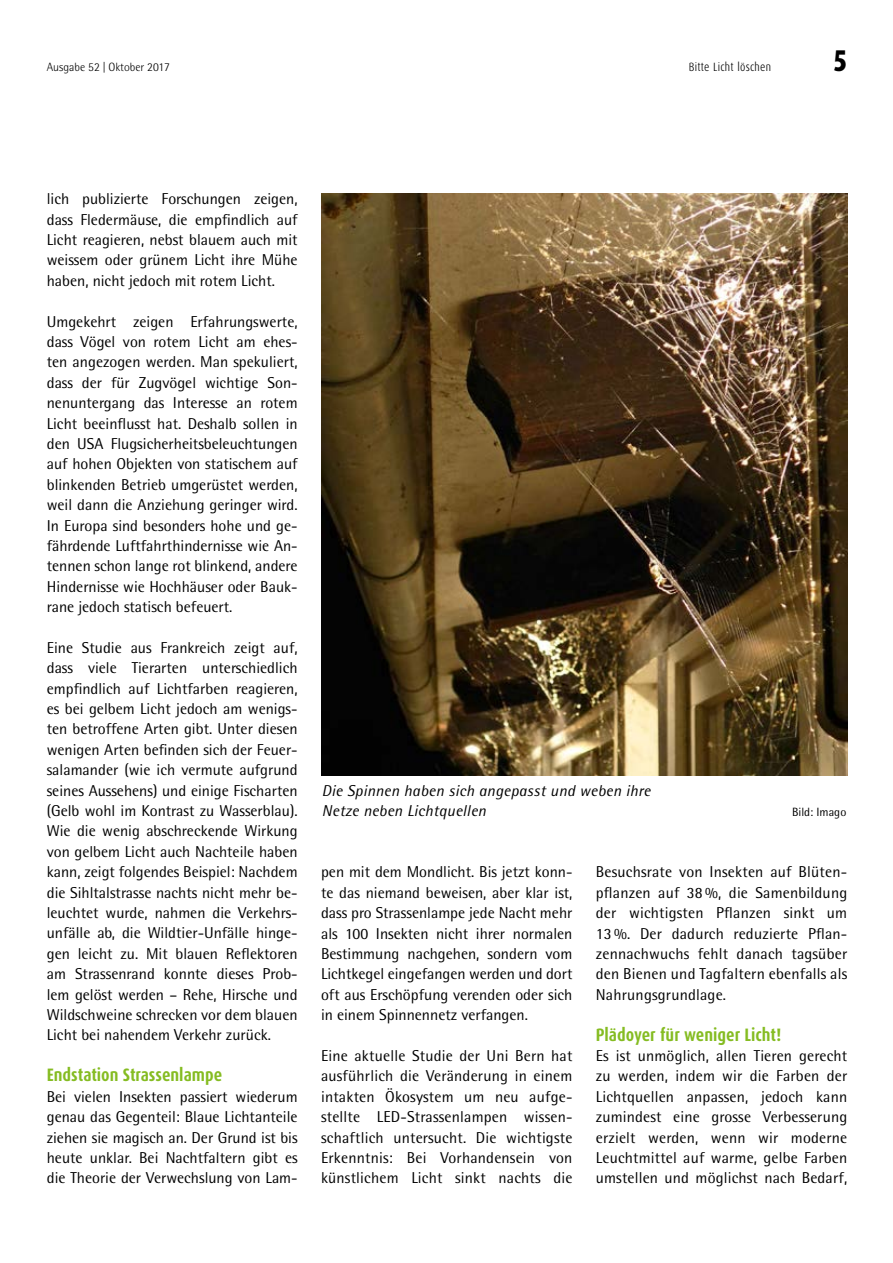
<style>
.page{position:relative;width:893px;height:1263px;background:#fff}
.page>*{position:absolute;margin:0;border:0;box-sizing:border-box;transform-origin:0 0}
.t1{font:800 30px "Dax Condensed";color:#000}
.t2{font:700 18px "Dax Condensed";color:#85bc22}
.t3{font:15.75px/20.4px "Rotis Semi Sans";color:#000;text-align:justify}
.t4{font:italic 15.75px/20.4px "Rotis Semi Sans";letter-spacing:.015em;color:#000}
.t5{font:300 12px "Rotis Semi Sans";color:#000}
.t6{font:300 12px "Dax Condensed";letter-spacing:.02em;color:#000}
.t7{font:12px "Rotis Semi Sans";color:#000}
</style>
<div class="page">
<img style="left:321px;top:194px;width:526px;height:581px">
<p class="t5" style="left:47px;top:60px;width:125px">Ausgabe 52 | Oktober 2017</p>
<p class="t6" style="left:689px;top:60px;width:84px">Bitte Licht löschen</p>
<h1 class="t1" style="left:833px;top:44px;width:15px">5</h1>
<p class="t3" style="left:47px;top:188px;width:252px">lich publizierte Forschungen zeigen, dass Fledermäuse, die empfindlich auf Licht reagieren, nebst blauem auch mit weissem oder grünem Licht ihre Mühe haben, nicht jedoch mit rotem Licht.</p>
<p class="t3" style="left:47px;top:311px;width:252px">Umgekehrt zeigen Erfahrungswerte, dass Vögel von rotem Licht am ehes&shy;ten angezogen werden. Man spekuliert, dass der für Zugvögel wichtige Son&shy;nenuntergang das Interesse an rotem Licht beeinflusst hat. Deshalb sollen in den USA Flugsicherheitsbeleuchtungen auf hohen Objekten von statischem auf blinkenden Betrieb umgerüstet werden, weil dann die Anziehung geringer wird.<br>In Europa sind besonders hohe und ge&shy;fährdende Luftfahrthindernisse wie An&shy;tennen schon lange rot blinkend, andere Hindernisse wie Hochhäuser oder Bauk&shy;rane jedoch statisch befeuert.</p>
<p class="t3" style="left:47px;top:637px;width:252px">Eine Studie aus Frankreich zeigt auf, dass viele Tierarten unterschiedlich empfindlich auf Lichtfarben reagieren, es bei gelbem Licht jedoch am wenigs&shy;ten betroffene Arten gibt. Unter diesen wenigen Arten befinden sich der Feuer&shy;salamander (wie ich vermute aufgrund seines Aussehens) und einige Fischarten (Gelb wohl im Kontrast zu Wasserblau).<br>Wie die wenig abschreckende Wirkung von gelbem Licht auch Nachteile haben kann, zeigt folgendes Beispiel: Nachdem die Sihltalstrasse nachts nicht mehr be&shy;leuchtet wurde, nahmen die Verkehrs&shy;unfälle ab, die Wildtier-Unfälle hinge&shy;gen leicht zu. Mit blauen Reflektoren am Strassenrand konnte dieses Prob&shy;lem gelöst werden – Rehe, Hirsche und Wildschweine schrecken vor dem blauen Licht bei nahendem Verkehr zurück.</p>
<p class="t2" style="left:47px;top:1065px;width:177px">Endstation Strassenlampe</p>
<p class="t3" style="left:47px;top:1086px;width:252px">Bei vielen Insekten passiert wiederum genau das Gegenteil: Blaue Lichtanteile ziehen sie magisch an. Der Grund ist bis heute unklar. Bei Nachtfaltern gibt es die Theorie der Verwechslung von Lam-</p>
<p class="t4" style="left:322px;top:780px;width:330px">Die Spinnen haben sich angepasst und weben ihre<br>Netze neben Lichtquellen</p>
<p class="t7" style="left:792px;top:805px;width:56px">Bild: Imago</p>
<p class="t3" style="left:321px;top:862px;width:253px">pen mit dem Mondlicht. Bis jetzt konn&shy;te das niemand beweisen, aber klar ist, dass pro Strassenlampe jede Nacht mehr als 100 Insekten nicht ihrer normalen Bestimmung nachgehen, sondern vom Lichtkegel eingefangen werden und dort oft aus Erschöpfung verenden oder sich in einem Spinnennetz verfangen.</p>
<p class="t3" style="left:321px;top:1045px;width:253px">Eine aktuelle Studie der Uni Bern hat ausführlich die Veränderung in einem intakten Ökosystem um neu aufge&shy;stellte LED-Strassenlampen wissen&shy;schaftlich untersucht. Die wichtigste Erkenntnis: Bei Vorhandensein von künstlichem Licht sinkt nachts die</p>
<p class="t3" style="left:596px;top:862px;width:253px">Besuchsrate von Insekten auf Blüten&shy;pflanzen auf 38 %, die Samenbildung der wichtigsten Pflanzen sinkt um 13 %. Der dadurch reduzierte Pflan&shy;zennachwuchs fehlt danach tagsüber den Bienen und Tagfaltern ebenfalls als Nahrungsgrundlage.</p>
<p class="t2" style="left:596px;top:1024px;width:187px">Plädoyer für weniger Licht!</p>
<p class="t3" style="left:596px;top:1045px;width:253px">Es ist unmöglich, allen Tieren gerecht zu werden, indem wir die Farben der Lichtquellen anpassen, jedoch kann zumindest eine grosse Verbesserung erzielt werden, wenn wir moderne Leuchtmittel auf warme, gelbe Farben umstellen und möglichst nach Bedarf,</p>
</div>
